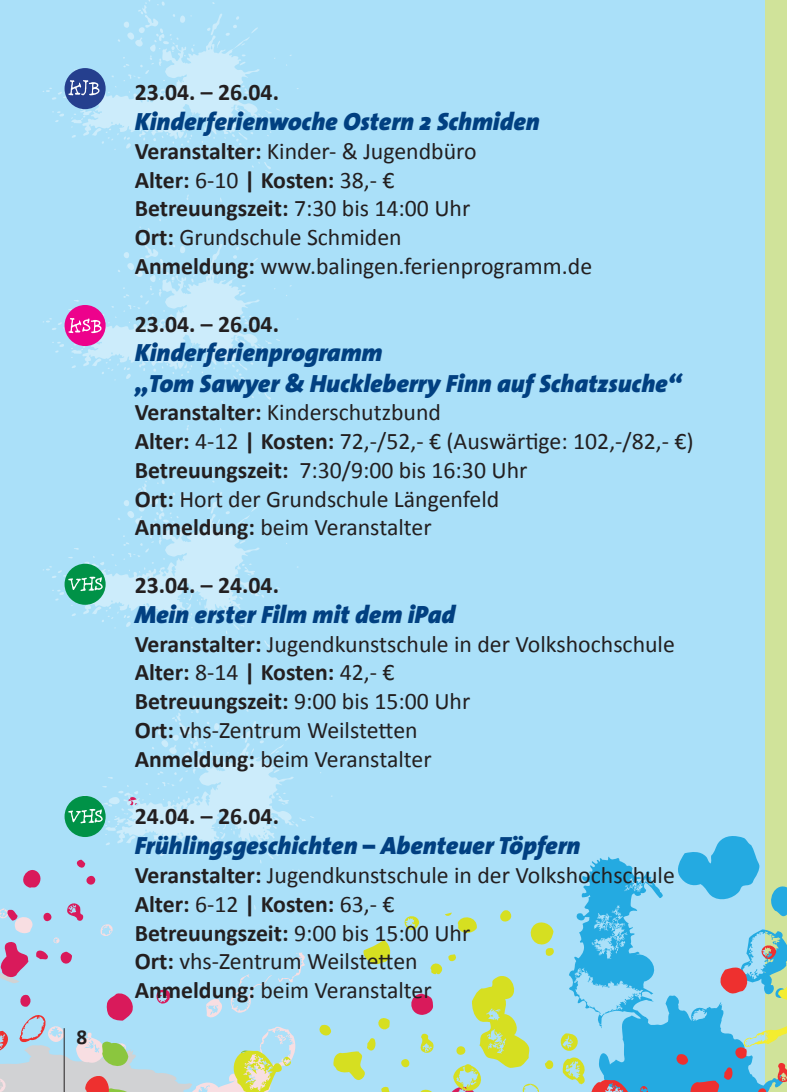
<style>
.page{position:relative;width:787px;height:1092px;background:#fff}
.page>*{position:absolute;margin:0;border:0;box-sizing:border-box;transform-origin:0 0}
.t1{font:italic 900 25px/30px "The Sans";color:#014081}
.t2{font:23.75px/28.8px "Calibri";color:#231f20}
.t3{font:700 23.75px "Calibri";color:#231f20}
.t4{font:700 21.25px "Calibri";color:#231f20}
.s1{font-weight:700}
</style>
<div class="page">
<div style="left:0;top:0;width:765px;height:1091px;background:#aae0f9"></div>
<div style="left:765px;top:0;width:22px;height:1091px;background:#d0e39a"></div>
<svg style="left:43px;top:0;width:256px;height:202px"></svg>
<svg style="left:43px;top:219px;width:255px;height:213px"></svg>
<svg style="left:43px;top:467px;width:255px;height:213px"></svg>
<svg style="left:1px;top:978px;width:183px;height:113px"></svg>
<svg style="left:100px;top:924px;width:13px;height:12px"></svg>
<svg style="left:154px;top:988px;width:18px;height:19px"></svg>
<svg style="left:23px;top:870px;width:18px;height:17px"></svg>
<svg style="left:0;top:990px;width:142px;height:101px"></svg>
<svg style="left:0;top:903px;width:84px;height:75px"></svg>
<svg style="left:658px;top:888px;width:13px;height:203px"></svg>
<svg style="left:184px;top:871px;width:474px;height:220px"></svg>
<svg style="left:671px;top:836px;width:116px;height:255px"></svg>
<div style="left:65px;top:68px;width:41px;height:41px;background:#253f8e;border-radius:50%"></div>
<svg style="left:68px;top:80px;width:31px;height:15px"></svg>
<div style="left:65px;top:305px;width:41px;height:41px;background:#ed028c;border-radius:50%"></div>
<svg style="left:68px;top:318px;width:33px;height:15px"></svg>
<div style="left:65px;top:563px;width:41px;height:41px;background:#009247;border-radius:50%"></div>
<svg style="left:68px;top:576px;width:35px;height:15px"></svg>
<svg style="left:115px;top:856px;width:528px;height:128px"></svg>
<svg style="left:75px;top:696px;width:258px;height:213px"></svg>
<div style="left:65px;top:795px;width:41px;height:42px;background:#009247;border-radius:50%"></div>
<svg style="left:68px;top:808px;width:35px;height:15px"></svg>
<hr style="left:64px;top:1028px;width:1px;height:63px;background:#231f20">
<p class="t4" style="left:77px;top:1023px;width:12px">8</p>
<p class="t3" style="left:135px;top:77px;width:146px">23.04. – 26.04.</p>
<p class="t1" style="left:135px;top:106px;width:406px">Kinderferienwoche Ostern 2 Schmiden</p>
<p class="t2" style="left:135px;top:135px;width:459px"><span class="s1">Veranstalter:</span> Kinder- &amp; Jugendbüro<br><span class="s1">Alter:</span> 6-10 <span class="s1">| Kosten:</span> 38,- €<br><span class="s1">Betreuungszeit:</span> 7:30 bis 14:00 Uhr<br><span class="s1">Ort:</span> Grundschule Schmiden<br><span class="s1">Anmeldung:</span> www.balingen.ferienprogramm.de</p>
<p class="t3" style="left:135px;top:309px;width:146px">23.04. – 26.04.</p>
<p class="t1" style="left:135px;top:337px;width:548px">Kinderferienprogramm<br>„Tom Sawyer &amp; Huckleberry Finn auf Schatzsuche“</p>
<p class="t2" style="left:135px;top:397px;width:560px"><span class="s1">Veranstalter:</span> Kinderschutzbund<br><span class="s1">Alter:</span> 4-12 <span class="s1">| Kosten:</span> 72,-/52,- € (Auswärtige: 102,-/82,- €)<br><span class="s1">Betreuungszeit:</span> 7:30/9:00 bis 16:30 Uhr<br><span class="s1">Ort:</span> Hort der Grundschule Längenfeld<br><span class="s1">Anmeldung:</span> beim Veranstalter</p>
<p class="t3" style="left:135px;top:570px;width:146px">23.04. – 24.04.</p>
<p class="t1" style="left:135px;top:599px;width:322px">Mein erster Film mit dem iPad</p>
<p class="t2" style="left:135px;top:628px;width:541px"><span class="s1">Veranstalter:</span> Jugendkunstschule in der Volkshochschule <span class="s1">Alter:</span> 8-14 <span class="s1">| Kosten:</span> 42,- €<br><span class="s1">Betreuungszeit:</span> 9:00 bis 15:00 Uhr<br><span class="s1">Ort:</span> vhs-Zentrum Weilstetten<br><span class="s1">Anmeldung:</span> beim Veranstalter</p>
<p class="t3" style="left:135px;top:801px;width:146px">24.04. – 26.04.</p>
<p class="t1" style="left:135px;top:830px;width:447px">Frühlingsgeschichten – Abenteuer Töpfern</p>
<p class="t2" style="left:135px;top:859px;width:541px"><span class="s1">Veranstalter:</span> Jugendkunstschule in der Volkshochschule <span class="s1">Alter:</span> 6-12 <span class="s1">| Kosten:</span> 63,- €<br><span class="s1">Betreuungszeit:</span> 9:00 bis 15:00 Uhr<br><span class="s1">Ort:</span> vhs-Zentrum Weilstetten<br><span class="s1">Anmeldung:</span> beim Veranstalter</p>
</div>
